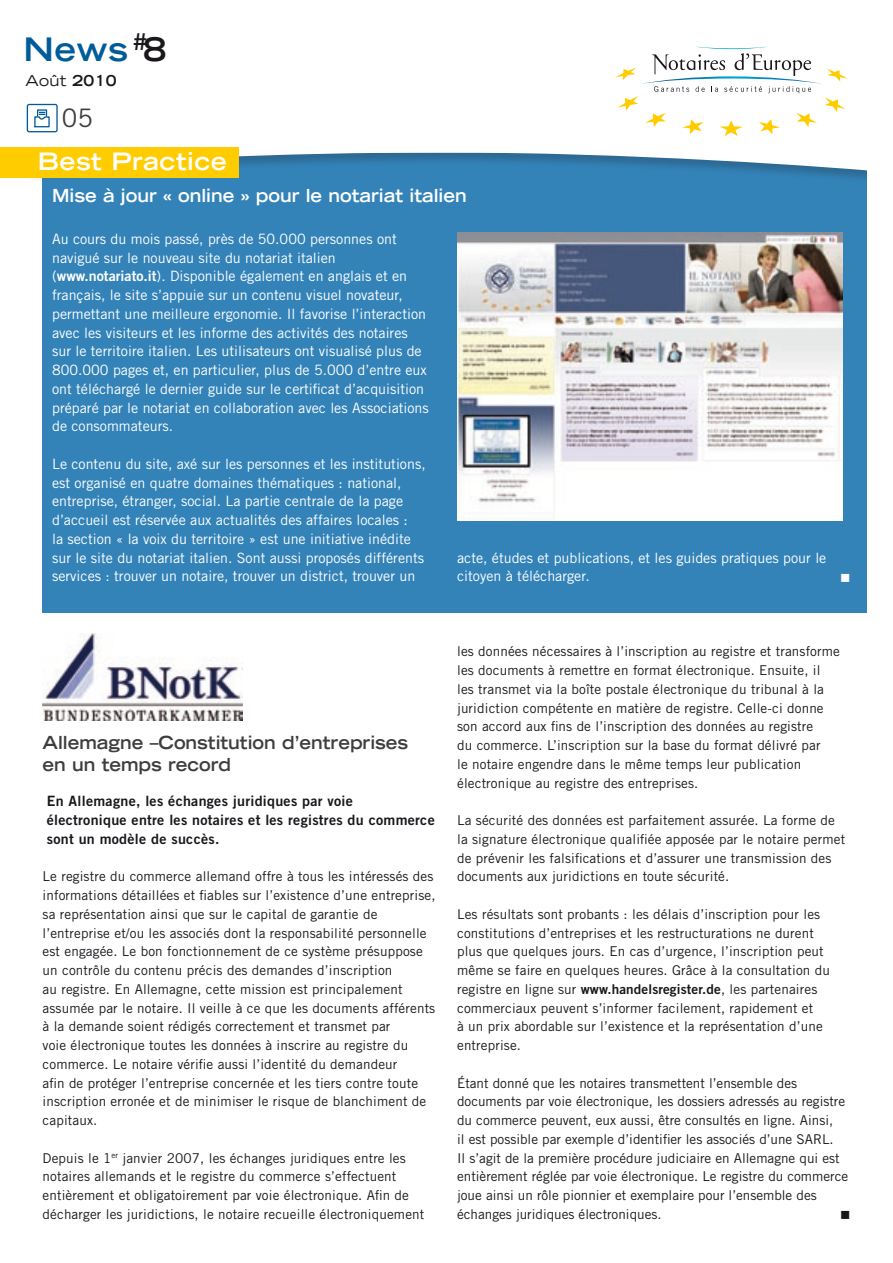
<style>
.page{position:relative;width:893px;height:1263px;background:#fff}
.page>*{position:absolute;margin:0;border:0;box-sizing:border-box;transform-origin:0 0}
.t1{font:700 expanded 32.4px "Trade Gothic LT Std";color:#005b9a}
.t2{font:25.5px "Trade Gothic LT Std";color:#3e3e40}
.t3{font:700 expanded 24px "Trade Gothic LT Std";letter-spacing:.02em;color:#fff}
.t4{font:700 expanded 18px/21.8px "Trade Gothic LT Std";color:#3e3e40}
.t5{font:700 expanded 18px "Trade Gothic LT Std";color:#fff}
.t6{font:expanded 15px "Trade Gothic LT Std";color:#1a171c}
.t7{font:14.25px/18.8px "Trade Gothic LT Std";color:#fff}
.t8{font:14.25px/18.8px "Trade Gothic LT Std Bd 2";letter-spacing:.02em;color:#1a171c}
.t9{font:13.8px "Wingdings";color:#1a171c}
.t10{font:13.8px "Wingdings";color:#fff}
.t11{font:13.5px/18.8px "Trade Gothic LT Std";letter-spacing:.01em;color:#1a171c}
.s1{color:#1a171c}
.s2{font-weight:700}
.s3{font-family:"Trade Gothic LT Std Bd 2"}
</style>
<div class="page">
<div style="left:43px;top:153px;width:831px;height:459px;background:#3383b9"></div>
<img style="left:457px;top:232px;width:385px;height:289px">
<img style="left:43px;top:634px;width:199px;height:87px">
<div style="left:25px;top:26px;width:868px;height:162px;background:#3383b9"></div>
<svg style="left:26px;top:27px;width:841px;height:147px;background:#e8f0f5"></svg>
<div style="left:27px;top:104px;width:30px;height:28px;background:#fff;border-radius:2px"></div>
<div style="left:27px;top:104px;width:31px;height:28px;border:1px solid #005b9a;border-radius:2px"></div>
<svg style="left:37px;top:109px;width:10px;height:3px"></svg>
<svg style="left:34px;top:112px;width:16px;height:16px"></svg>
<svg style="left:615px;top:46px;width:233px;height:90px;background:#f4f3ec"></svg>
<div style="left:0;top:147px;width:238px;height:31px;background:#fc0"></div>
<div style="left:867px;top:0;width:26px;height:1263px;background:#fff"></div>
<h1 class="t1" style="left:23px;top:28px;width:145px">News <sup>#</sup><span class="s1">8</span></h1>
<p class="t6" style="left:26px;top:71px;width:93px">Août <span class="s2">2010</span></p>
<h2 class="t2" style="left:62px;top:102px;width:33px">05</h2>
<h3 class="t3" style="left:38px;top:146px;width:191px">Best Practice</h3>
<h3 class="t5" style="left:52px;top:184px;width:416px">Mise à jour « online » pour le notariat italien</h3>
<p class="t7" style="left:52px;top:229px;width:378px">Au cours du mois passé, près de 50.000 personnes ont navigué sur le nouveau site du notariat italien (<span class="s3">www.notariato.it</span>). Disponible également en anglais et en français, le site s’appuie sur un contenu visuel novateur, permettant une meilleure ergonomie. Il favorise l’interaction avec les visiteurs et les informe des activités des notaires sur le territoire italien. Les utilisateurs ont visualisé plus de 800.000 pages et, en particulier, plus de 5.000 d’entre eux ont téléchargé le dernier guide sur le certificat d’acquisition préparé par le notariat en collaboration avec les Associations de consommateurs.</p>
<p class="t7" style="left:52px;top:454px;width:375px">Le contenu du site, axé sur les personnes et les institutions, est organisé en quatre domaines thématiques : national, entreprise, étranger, social. La partie centrale de la page d’accueil est réservée aux actualités des affaires locales :<br>la section « la voix du territoire » est une initiative inédite sur le site du notariat italien. Sont aussi proposés différents services : trouver un notaire, trouver un district, trouver un</p>
<p class="t7" style="left:457px;top:548px;width:371px">acte, études et publications, et les guides pratiques pour le citoyen à télécharger.</p>
<p class="t10" style="left:840px;top:570px;width:12px">■</p>
<h3 class="t4" style="left:43px;top:731px;width:367px">Allemagne –Constitution d’entreprises en un temps record</h3>
<p class="t8" style="left:47px;top:792px;width:390px">En Allemagne, les échanges juridiques par voie électronique entre les notaires et les registres du commerce sont un modèle de succès.</p>
<p class="t11" style="left:43px;top:867px;width:394px">Le registre du commerce allemand offre à tous les intéressés des informations détaillées et fiables sur l’existence d’une entreprise, sa représentation ainsi que sur le capital de garantie de l’entreprise et/ou les associés dont la responsabilité personnelle est engagée. Le bon fonctionnement de ce système présuppose un contrôle du contenu précis des demandes d’inscription<br>au registre. En Allemagne, cette mission est principalement assumée par le notaire. Il veille à ce que les documents afférents à la demande soient rédigés correctement et transmet par<br>voie électronique toutes les données à inscrire au registre du commerce. Le notaire vérifie aussi l’identité du demandeur<br>afin de protéger l’entreprise concernée et les tiers contre toute inscription erronée et de minimiser le risque de blanchiment de capitaux.</p>
<p class="t11" style="left:43px;top:1148px;width:383px">Depuis le 1<sup>er</sup> janvier 2007, les échanges juridiques entre les notaires allemands et le registre du commerce s’effectuent entièrement et obligatoirement par voie électronique. Afin de décharger les juridictions, le notaire recueille électroniquement</p>
<p class="t11" style="left:457px;top:642px;width:384px">les données nécessaires à l’inscription au registre et transforme les documents à remettre en format électronique. Ensuite, il les transmet via la boîte postale électronique du tribunal à la juridiction compétente en matière de registre. Celle-ci donne son accord aux fins de l’inscription des données au registre<br>du commerce. L’inscription sur la base du format délivré par<br>le notaire engendre dans le même temps leur publication électronique au registre des entreprises.</p>
<p class="t11" style="left:457px;top:811px;width:389px">La sécurité des données est parfaitement assurée. La forme de la signature électronique qualifiée apposée par le notaire permet de prévenir les falsifications et d’assurer une transmission des documents aux juridictions en toute sécurité.</p>
<p class="t11" style="left:457px;top:904px;width:374px">Les résultats sont probants : les délais d’inscription pour les constitutions d’entreprises et les restructurations ne durent plus que quelques jours. En cas d’urgence, l’inscription peut même se faire en quelques heures. Grâce à la consultation du registre en ligne sur <span class="s3">www.handelsregister.de</span>, les partenaires commerciaux peuvent s’informer facilement, rapidement et<br>à un prix abordable sur l’existence et la représentation d’une entreprise.</p>
<p class="t11" style="left:457px;top:1073px;width:393px">Étant donné que les notaires transmettent l’ensemble des documents par voie électronique, les dossiers adressés au registre du commerce peuvent, eux aussi, être consultés en ligne. Ainsi,<br>il est possible par exemple d’identifier les associés d’une SARL.<br>Il s’agit de la première procédure judiciaire en Allemagne qui est entièrement réglée par voie électronique. Le registre du commerce joue ainsi un rôle pionnier et exemplaire pour l’ensemble des échanges juridiques électroniques.</p>
<p class="t9" style="left:840px;top:1208px;width:12px">■</p>
</div>
